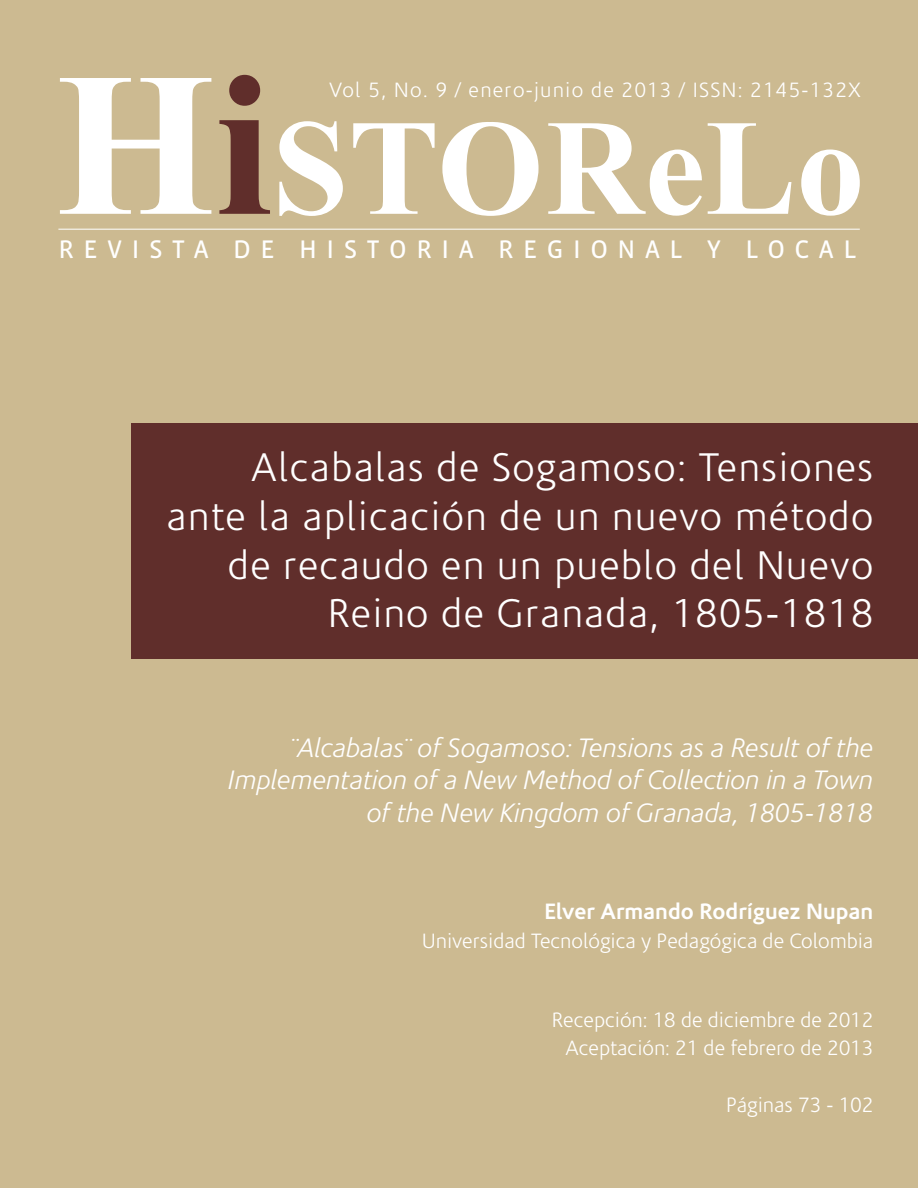
<style>
.page{position:relative;width:918px;height:1188px;background:#ccba91}
.page>*{position:absolute;margin:0;border:0;box-sizing:border-box;transform-origin:0 0}
.t1{font:300 40.5px/48.6px "Corisande";letter-spacing:.03em;color:#fff;text-align:right}
.t2{font:italic 300 27px/32.4px "Corisande";color:#fff;text-align:right}
.t3{font:26.1px "Vista Sans OT";letter-spacing:.365em;color:#fff}
.t4{font:700 22.5px "Corisande";color:#fff}
.t5{font:300 21px/28.5px "Corisande";color:#fff;text-align:right}
.t6{font:300 21px "Corisande";letter-spacing:.06em;color:#fff}
</style>
<div class="page">
<div style="left:132px;top:423px;width:786px;height:235px;background:#602e2b"></div>
<svg style="left:235px;top:75px;width:19px;height:3px"></svg>
<svg style="left:60px;top:78px;width:800px;height:138px"></svg>
<hr style="left:58px;top:229px;width:802px;height:1px;background:#fff">
<p class="t6" style="left:329px;top:79px;width:533px">Vol 5, No. 9 / enero-junio de 2013 / ISSN: 2145-132X</p>
<p class="t3" style="left:58px;top:235px;width:800px">REVISTA DE HISTORIA REGIONAL Y LOCAL</p>
<h1 class="t1" style="left:167px;top:445px;width:708px">Alcabalas de Sogamoso: Tensiones ante la aplicación de un nuevo método de recaudo en un pueblo del Nuevo<br>Reino de Granada, 1805-1818</h1>
<p class="t2" style="left:228px;top:732px;width:647px">¨Alcabalas¨ of Sogamoso: Tensions as a Result of the<br>Implementation of a New Method of Collection in a Town of the New Kingdom of Granada, 1805-1818</p>
<p class="t4" style="left:544px;top:899px;width:330px">Elver Armando Rodríguez Nupan</p>
<p class="t5" style="left:422px;top:927px;width:453px">Universidad Tecnológica y Pedagógica de Colombia</p>
<p class="t5" style="left:552px;top:1006px;width:323px">Recepción: 18 de diciembre de 2012<br>Aceptación: 21 de febrero de 2013</p>
<p class="t5" style="left:726px;top:1091px;width:149px">Páginas 73 - 102</p>
</div>
